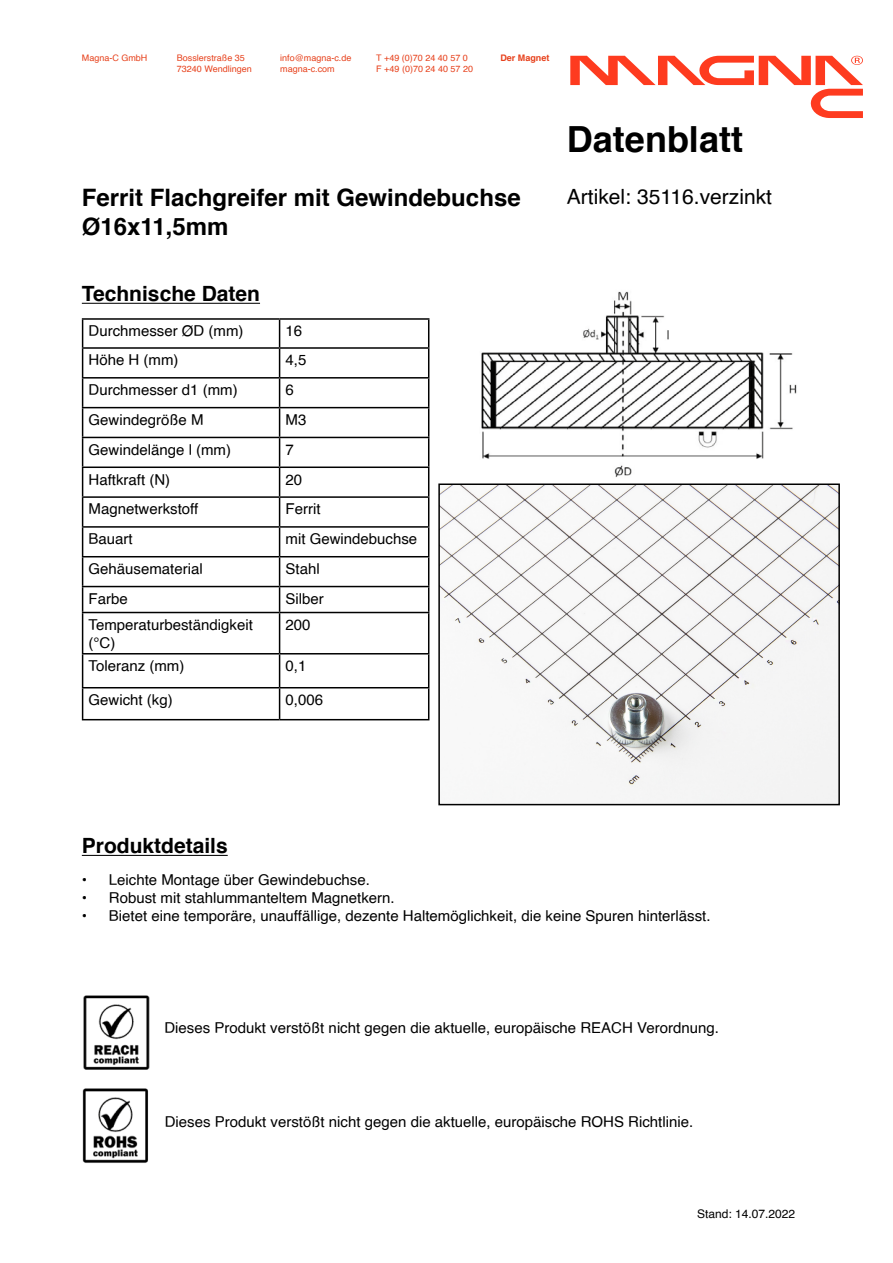
<style>
.page{position:relative;width:893px;height:1263px;background:#fff}
.page>*{position:absolute;margin:0;border:0;box-sizing:border-box;transform-origin:0 0}
.t1{font:700 36px "Helvetica";color:#000}
.t2{font:700 24px/28.8px "Helvetica";color:#000}
.t3{font:700 21px "Helvetica";color:#000}
.t4{font:21px "Helvetica";color:#000}
.t5{font:15px/18px "Helvetica";color:#000}
.t6{font:12px "Helvetica";color:#000}
.t7{font:9px/10.8px "Helvetica";color:#e7411c}
.t8{font:700 9px "Helvetica";color:#e7411c}
</style>
<div class="page">
<img style="left:481px;top:291px;width:316px;height:186px">
<img style="left:441px;top:486px;width:396px;height:316px">
<div style="left:438px;top:483px;width:402px;height:322px;border:2px solid #000"></div>
<hr style="left:82px;top:318px;width:198px;height:2px;background:#000">
<hr style="left:280px;top:318px;width:149px;height:2px;background:#000">
<hr style="left:82px;top:347px;width:198px;height:2px;background:#000">
<hr style="left:280px;top:347px;width:149px;height:2px;background:#000">
<hr style="left:82px;top:377px;width:198px;height:2px;background:#000">
<hr style="left:280px;top:377px;width:149px;height:2px;background:#000">
<hr style="left:82px;top:407px;width:198px;height:1px;background:#000">
<hr style="left:280px;top:407px;width:149px;height:1px;background:#000">
<hr style="left:82px;top:437px;width:198px;height:1px;background:#000">
<hr style="left:280px;top:437px;width:149px;height:1px;background:#000">
<hr style="left:82px;top:466px;width:198px;height:2px;background:#000">
<hr style="left:280px;top:466px;width:149px;height:2px;background:#000">
<hr style="left:82px;top:496px;width:198px;height:2px;background:#000">
<hr style="left:280px;top:496px;width:149px;height:2px;background:#000">
<hr style="left:82px;top:526px;width:198px;height:2px;background:#000">
<hr style="left:280px;top:526px;width:149px;height:2px;background:#000">
<hr style="left:82px;top:556px;width:198px;height:1px;background:#000">
<hr style="left:280px;top:556px;width:149px;height:1px;background:#000">
<hr style="left:82px;top:586px;width:198px;height:1px;background:#000">
<svg style="left:82px;top:320px;width:1px;height:292px"></svg>
<hr style="left:280px;top:586px;width:149px;height:1px;background:#000">
<svg style="left:279px;top:320px;width:1px;height:292px"></svg>
<svg style="left:428px;top:320px;width:1px;height:292px"></svg>
<hr style="left:82px;top:612px;width:198px;height:1px;background:#000">
<hr style="left:82px;top:613px;width:1px;height:40px;background:#000">
<hr style="left:280px;top:612px;width:149px;height:1px;background:#000">
<hr style="left:279px;top:613px;width:1px;height:40px;background:#000">
<hr style="left:428px;top:613px;width:1px;height:40px;background:#000">
<hr style="left:82px;top:653px;width:198px;height:1px;background:#000">
<hr style="left:82px;top:654px;width:1px;height:33px;background:#000">
<hr style="left:280px;top:653px;width:149px;height:1px;background:#000">
<hr style="left:279px;top:654px;width:1px;height:33px;background:#000">
<hr style="left:428px;top:654px;width:1px;height:33px;background:#000">
<hr style="left:82px;top:687px;width:198px;height:1px;background:#000">
<hr style="left:82px;top:688px;width:1px;height:31px;background:#000">
<hr style="left:280px;top:687px;width:149px;height:1px;background:#000">
<hr style="left:279px;top:688px;width:1px;height:31px;background:#000">
<hr style="left:428px;top:688px;width:1px;height:31px;background:#000">
<hr style="left:82px;top:719px;width:198px;height:1px;background:#000">
<hr style="left:280px;top:719px;width:149px;height:1px;background:#000">
<img style="left:82px;top:995px;width:68px;height:168px">
<svg style="left:570px;top:56px;width:293px;height:62px"></svg>
<hr style="left:82px;top:303px;width:178px;height:1px;background:#000">
<hr style="left:82px;top:855px;width:146px;height:1px;background:#000">
<p class="t7" style="left:82px;top:52px;width:67px">Magna-C GmbH</p>
<p class="t7" style="left:177px;top:52px;width:76px">Bosslerstraße 35<br>73240 Wendlingen</p>
<p class="t7" style="left:280px;top:52px;width:73px">info@magna-c.de magna-c.com</p>
<p class="t7" style="left:376px;top:52px;width:98px">T +49 (0)70 24 40 57 0<br>F +49 (0)70 24 40 57 20</p>
<p class="t8" style="left:500px;top:50px;width:51px">Der Magnet</p>
<h1 class="t1" style="left:567px;top:111px;width:178px">Datenblatt</h1>
<h2 class="t2" style="left:82px;top:183px;width:440px">Ferrit Flachgreifer mit Gewindebuchse<br>Ø16x11,5mm</h2>
<h3 class="t4" style="left:567px;top:180px;width:207px">Artikel: 35116.verzinkt</h3>
<h3 class="t3" style="left:82px;top:276px;width:180px">Technische Daten</h3>
<p class="t5" style="left:89px;top:322px;width:156px">Durchmesser ØD (mm)</p>
<p class="t5" style="left:286px;top:322px;width:18px">16</p>
<p class="t5" style="left:89px;top:351px;width:92px">Höhe H (mm)</p>
<p class="t5" style="left:286px;top:351px;width:22px">4,5</p>
<p class="t5" style="left:89px;top:381px;width:151px">Durchmesser d1 (mm)</p>
<p class="t5" style="left:286px;top:381px;width:10px">6</p>
<p class="t5" style="left:89px;top:411px;width:117px">Gewindegröße M</p>
<p class="t5" style="left:286px;top:411px;width:22px">M3</p>
<p class="t5" style="left:89px;top:441px;width:144px">Gewindelänge l (mm)</p>
<p class="t5" style="left:286px;top:441px;width:10px">7</p>
<p class="t5" style="left:89px;top:471px;width:83px">Haftkraft (N)</p>
<p class="t5" style="left:286px;top:471px;width:18px">20</p>
<p class="t5" style="left:89px;top:500px;width:111px">Magnetwerkstoff</p>
<p class="t5" style="left:286px;top:500px;width:36px">Ferrit</p>
<p class="t5" style="left:89px;top:530px;width:46px">Bauart</p>
<p class="t5" style="left:286px;top:530px;width:133px">mit Gewindebuchse</p>
<p class="t5" style="left:89px;top:560px;width:116px">Gehäusematerial</p>
<p class="t5" style="left:286px;top:560px;width:36px">Stahl</p>
<p class="t5" style="left:89px;top:590px;width:41px">Farbe</p>
<p class="t5" style="left:286px;top:590px;width:40px">Silber</p>
<p class="t5" style="left:89px;top:616px;width:166px">Temperaturbeständigkeit (°C)</p>
<p class="t5" style="left:286px;top:616px;width:27px">200</p>
<p class="t5" style="left:89px;top:657px;width:97px">Toleranz (mm)</p>
<p class="t5" style="left:286px;top:657px;width:22px">0,1</p>
<p class="t5" style="left:89px;top:691px;width:86px">Gewicht (kg)</p>
<p class="t5" style="left:286px;top:691px;width:39px">0,006</p>
<h3 class="t3" style="left:82px;top:828px;width:147px">Produktdetails</h3>
<p class="t5" style="left:82px;top:871px;width:289px">• Leichte Montage über Gewindebuchse.</p>
<p class="t5" style="left:82px;top:889px;width:314px">• Robust mit stahlummanteltem Magnetkern.</p>
<p class="t5" style="left:82px;top:907px;width:630px">• Bietet eine temporäre, unauffällige, dezente Haltemöglichkeit, die keine Spuren hinterlässt.</p>
<p class="t5" style="left:164px;top:1019px;width:556px">Dieses Produkt verstößt nicht gegen die aktuelle, europäische REACH Verordnung.</p>
<p class="t5" style="left:165px;top:1113px;width:530px">Dieses Produkt verstößt nicht gegen die aktuelle, europäische ROHS Richtlinie.</p>
<p class="t6" style="left:697px;top:1204px;width:100px">Stand: 14.07.2022</p>
</div>
